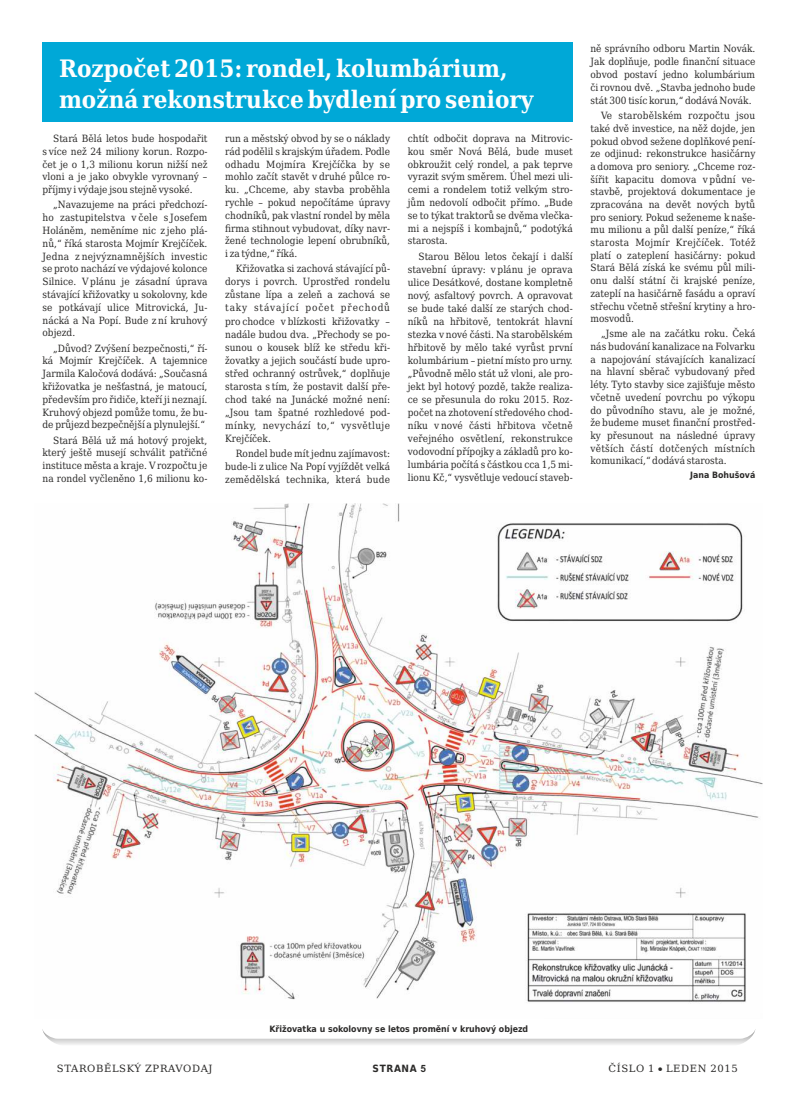
<style>
.page{position:relative;width:798px;height:1099px;background:#fff}
.page>*{position:absolute;margin:0;border:0;box-sizing:border-box;transform-origin:0 0}
.t1{font:700 24px/31.1px "DejaVu Serif Condensed";color:#fefefe}
.t2{font:10px/12.8px "DejaVu Serif Condensed";color:#2b2a29;text-align:justify}
.t3{font:10px "DejaVu Serif";letter-spacing:.065em;color:#2b2a29}
.t4{font:700 10px "DejaVu Sans Condensed";letter-spacing:.06em;color:#2b2a29}
.t5{font:700 8.75px "DejaVu Sans Condensed";color:#2b2a29}
.s1{font-family:"Arial"}
</style>
<div class="page">
<img style="left:34px;top:503px;width:728px;height:499px">
<div style="left:43px;top:43px;width:529px;height:79px;background:#00a8d7"></div>
<svg style="left:42px;top:1029px;width:713px;height:16px"></svg>
<h1 class="t1" style="left:59px;top:55px;width:476px">Rozpočet 2015: rondel, kolumbárium, možná rekonstrukce bydlení pro seniory</h1>
<p class="t2" style="left:225px;top:133px;width:166px">run a městský obvod by se o náklady rád podělil s krajským úřadem. Podle odhadu Mojmíra Krejčíčka by se mohlo začít stavět v druhé půlce ro&shy;ku. „Chceme, aby stavba proběhla rychle – pokud nepočítáme úpravy chodníků, pak vlastní rondel by měla firma stihnout vybudovat, díky navr&shy;žené technologie lepení obrubníků, i za týdne,“ říká.</p>
<p class="t2" style="left:225px;top:263px;width:166px;text-indent:11px">Křižovatka si zachová stávající pů&shy;dorys i povrch. Uprostřed rondelu zůstane lípa a zeleň a zachová se taky stávající počet přechodů pro chodce v blízkosti křižovatky – nadále budou dva. „Přechody se po&shy;sunou o kousek blíž ke středu kři&shy;žovatky a jejich součástí bude upro&shy;střed ochranný ostrůvek,“ doplňuje starosta s tím, že postavit další pře&shy;chod také na Junácké možné není: „Jsou tam špatné rozhledové pod&shy;mínky, nevychází to,“ vysvětluje Krejčíček.</p>
<p class="t2" style="left:225px;top:448px;width:166px;text-indent:11px">Rondel bude mít jednu zajímavost: bude-li z ulice Na Popí vyjíždět velká zemědělská technika, která bude</p>
<p class="t2" style="left:43px;top:133px;width:166px;text-indent:11px">Stará Bělá letos bude hospodařit s více než 24 miliony korun. Rozpo&shy;čet je o 1,3 milionu korun nižší než vloni a je jako obvykle vyrovnaný – příjmy i výdaje jsou stejně vysoké.</p>
<p class="t2" style="left:42px;top:199px;width:166px;text-indent:11px">„Navazujeme na práci předchozí&shy;ho zastupitelstva v čele s Josefem Holáněm, neměníme nic z jeho plá&shy;nů,“ říká starosta Mojmír Krejčíček.<br>Jedna z nejvýznamnějších investic se proto nachází ve výdajové kolonce Silnice. V plánu je zásadní úprava stávající křižovatky u sokolovny, kde se potkávají ulice Mitrovická, Ju&shy;nácká a Na Popí. Bude z ní kruhový objezd.</p>
<p class="t2" style="left:42px;top:342px;width:166px;text-indent:11px">„Důvod? Zvýšení bezpečnosti,“ ří&shy;ká Mojmír Krejčíček. A tajemnice Jarmila Kaločová dodává: „Současná křižovatka je nešťastná, je matoucí, především pro řidiče, kteří ji neznají.<br>Kruhový objezd pomůže tomu, že bu&shy;de průjezd bezpečnější a plynulejší.“</p>
<p class="t2" style="left:42px;top:434px;width:166px;text-indent:11px">Stará Bělá už má hotový projekt, který ještě musejí schválit patřičné instituce města a kraje. V rozpočtu je na rondel vyčleněno 1,6 milionu ko-</p>
<p class="t2" style="left:407px;top:133px;width:166px">chtít odbočit doprava na Mitrovic&shy;kou směr Nová Bělá, bude muset obkroužit celý rondel, a pak teprve vyrazit svým směrem. Úhel mezi uli&shy;cemi a rondelem totiž velkým stro&shy;jům nedovolí odbočit přímo. „Bude se to týkat traktorů se dvěma vlečka&shy;mi a nejspíš i kombajnů,“ podotýká starosta.</p>
<p class="t2" style="left:407px;top:250px;width:166px;text-indent:11px">Starou Bělou letos čekají i další stavební úpravy: v plánu je oprava ulice Desátkové, dostane kompletně nový, asfaltový povrch. A opravovat se bude také další ze starých chod&shy;níků na hřbitově, tentokrát hlavní stezka v nové části. Na starobělském hřbitově by mělo také vyrůst první kolumbárium – pietní místo pro urny. „Původně mělo stát už vloni, ale pro&shy;jekt byl hotový pozdě, takže realiza&shy;ce se přesunula do roku 2015. Roz&shy;počet na zhotovení středového chod&shy;níku v nové části hřbitova včetně veřejného osvětlení, rekonstrukce vodovodní přípojky a základů pro ko&shy;lumbária počítá s částkou cca 1,5 mi&shy;lionu Kč,“ vysvětluje vedoucí staveb-</p>
<p class="t2" style="left:590px;top:43px;width:166px">ně správního odboru Martin Novák.<br>Jak doplňuje, podle finanční situace obvod postaví jedno kolumbárium či rovnou dvě. „Stavba jednoho bude stát 300 tisíc korun,“ dodává Novák.</p>
<p class="t2" style="left:590px;top:110px;width:166px;text-indent:11px">Ve starobělském rozpočtu jsou také dvě investice, na něž dojde, jen pokud obvod sežene doplňkové pení&shy;ze odjinud: rekonstrukce hasičárny a domova pro seniory. „Chceme roz&shy;šířit kapacitu domova v půdní ve&shy;stavbě, projektová dokumentace je zpracována na devět nových bytů pro seniory. Pokud seženeme k naše&shy;mu milionu a půl další peníze,“ říká starosta Mojmír Krejčíček. Totéž platí o zateplení hasičárny: pokud Stará Bělá získá ke svému půl mili&shy;onu další státní či krajské peníze, zateplí na hasičárně fasádu a opraví střechu včetně střešní krytiny a hro&shy;mosvodů.</p>
<p class="t2" style="left:590px;top:328px;width:166px;text-indent:11px">„Jsme ale na začátku roku. Čeká nás budování kanalizace na Folvarku a napojování stávajících kanalizací na hlavní sběrač vybudovaný před léty. Tyto stavby sice zajišťuje město včetně uvedení povrchu po výkopu do původního stavu, ale je možné, že budeme muset finanční prostřed&shy;ky přesunout na následné úpravy větších částí dotčených místních komunikací,“ dodává starosta.</p>
<p class="t5" style="left:690px;top:471px;width:67px">Jana Bohušová</p>
<p class="t5" style="left:269px;top:1025px;width:260px">Křižovatka u sokolovny se letos promění v kruhový objezd</p>
<p class="t3" style="left:57px;top:1063px;width:157px">STAROBĚLSKÝ ZPRAVODAJ</p>
<p class="t4" style="left:372px;top:1063px;width:55px">STRANA <span class="s1">5</span></p>
<p class="t3" style="left:608px;top:1063px;width:131px">ČÍSLO 1 LEDEN 2015</p>
</div>
